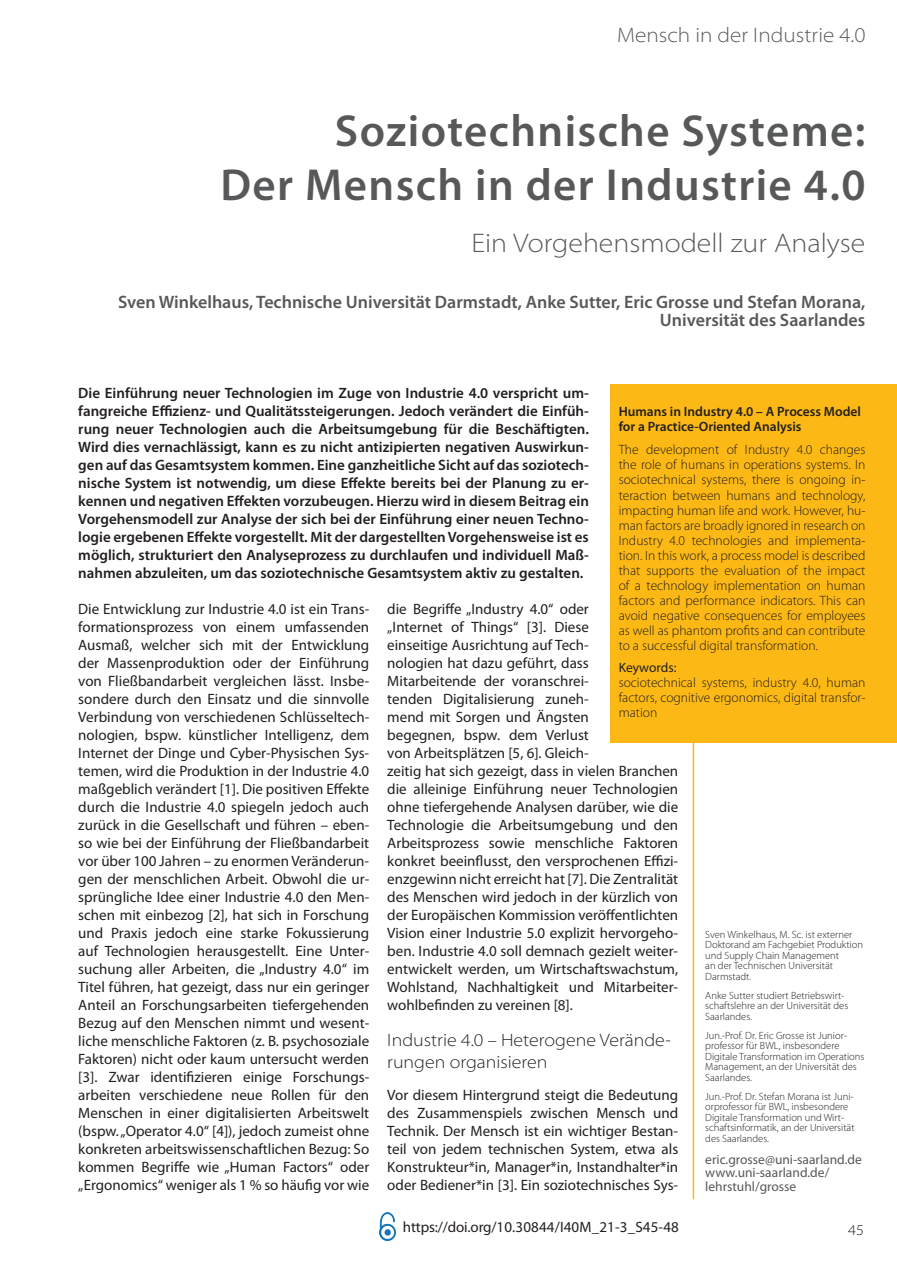
<style>
.page{position:relative;width:897px;height:1267px;background:#fff}
.page>*{position:absolute;margin:0;border:0;box-sizing:border-box;transform-origin:0 0}
.t1{font:600 45px/54px "Myriad Pro";letter-spacing:.03em;color:#57585a;text-align:right}
.t2{font:300 semi-expanded 27px "Myriad Pro";color:#57585a}
.t3{font:300 semi-expanded 21px "Myriad Pro";color:#57585a}
.t4{font:600 18px/18px "Myriad Pro";color:#57585a;text-align:right}
.t5{font:300 semi-expanded 18px/21.6px "Myriad Pro";color:#231f20}
.t6{font:15px/18px "Myriad Pro";color:#231f20;text-align:justify}
.t7{font:600 15px/18px "Myriad Pro";color:#231f20;text-align:justify}
.t8{font:300 semi-expanded 15px "Myriad Pro";color:#231f20}
.t9{font:300 13.5px/15px "Myriad Pro";color:#231f20;text-align:justify}
.t10{font:13.5px/13.5px "Myriad Pro";color:#57585a}
.t11{font:600 13.5px/15px "Myriad Pro";color:#231f20}
.t12{font:13.5px "Myriad Pro";color:#231f20}
.t13{font:300 10.5px/10.5px "Myriad Pro";color:#231f20}
</style>
<div class="page">
<hr style="left:692px;top:114px;width:2px;height:1085px;background:#fcb814">
<img style="left:379px;top:1212px;width:16px;height:27px">
<div style="left:78px;top:108px;width:787px;height:285px;background:#fff"></div>
<div style="left:610px;top:384px;width:286px;height:359px;background:#fcb814"></div>
<h3 class="t3" style="left:617px;top:23px;width:250px">Mensch in der Industrie 4.0</h3>
<h1 class="t1" style="left:220px;top:104px;width:646px">Soziotechnische Systeme:<br>Der Mensch in der Industrie 4.0</h1>
<h2 class="t2" style="left:471px;top:228px;width:395px">Ein Vorgehensmodell zur Analyse</h2>
<p class="t4" style="left:118px;top:293px;width:748px">Sven Winkelhaus, Technische Universität Darmstadt, Anke Sutter, Eric Grosse und Stefan Morana,<br>Universität des Saarlandes</p>
<p class="t7" style="left:78px;top:384px;width:512px">Die Einführung neuer Technologien im Zuge von Industrie 4.0 verspricht um&shy;fangreiche Effizienz- und Qualitätssteigerungen. Jedoch verändert die Einfüh&shy;rung neuer Technologien auch die Arbeitsumgebung für die Beschäftigten.<br>Wird dies vernachlässigt, kann es zu nicht antizipierten negativen Auswirkun&shy;gen auf das Gesamtsystem kommen. Eine ganzheitliche Sicht auf das soziotech&shy;nische System ist notwendig, um diese Effekte bereits bei der Planung zu er&shy;kennen und negativen Effekten vorzubeugen. Hierzu wird in diesem Beitrag ein Vorgehensmodell zur Analyse der sich bei der Einführung einer neuen Techno&shy;logie ergebenen Effekte vorgestellt. Mit der dargestellten Vorgehensweise ist es möglich, strukturiert den Analyseprozess zu durchlaufen und individuell Maß&shy;nahmen abzuleiten, um das soziotechnische Gesamtsystem aktiv zu gestalten.</p>
<p class="t11" style="left:618px;top:404px;width:244px">Humans in Industry 4.0 – A Process Model for a Practice-Oriented Analysis</p>
<p class="t9" style="left:618px;top:442px;width:248px">The development of Industry 4.0 changes the role of humans in operations systems. In sociotechnical systems, there is ongoing in&shy;teraction between humans and technology, impacting human life and work. However, hu&shy;man factors are broadly ignored in research on Industry 4.0 technologies and implementa&shy;tion. In this work, a process model is described that supports the evaluation of the impact of a technology implementation on human factors and performance indicators. This can avoid negative consequences for employees as well as phantom profits and can contribute to a successful digital transformation.</p>
<p class="t12" style="left:618px;top:659px;width:59px">Keywords:</p>
<p class="t9" style="left:618px;top:674px;width:248px">sociotechnical systems, industry 4.0, human factors, cognitive ergonomics, digital transfor&shy;mation</p>
<p class="t6" style="left:78px;top:600px;width:292px">Die Entwicklung zur Industrie 4.0 ist ein Trans&shy;formationsprozess von einem umfassenden Ausmaß, welcher sich mit der Entwicklung der Massenproduktion oder der Einführung von Fließbandarbeit vergleichen lässt. Insbe&shy;sondere durch den Einsatz und die sinnvolle Verbindung von verschiedenen Schlüsseltech&shy;nologien, bspw. künstlicher Intelligenz, dem Internet der Dinge und Cyber-Physischen Sys&shy;temen, wird die Produktion in der Industrie 4.0 maßgeblich verändert [1]. Die positiven Effekte durch die Industrie 4.0 spiegeln jedoch auch zurück in die Gesellschaft und führen – eben&shy;so wie bei der Einführung der Fließbandarbeit vor über 100 Jahren – zu enormen Veränderun&shy;gen der menschlichen Arbeit. Obwohl die ur&shy;sprüngliche Idee einer Industrie 4.0 den Men&shy;schen mit einbezog [2], hat sich in Forschung und Praxis jedoch eine starke Fokussierung auf Technologien herausgestellt. Eine Unter&shy;suchung aller Arbeiten, die „Industry 4.0“ im Titel führen, hat gezeigt, dass nur ein geringer Anteil an Forschungsarbeiten tiefergehenden Bezug auf den Menschen nimmt und wesent&shy;liche menschliche Faktoren (z. B. psychosoziale Faktoren) nicht oder kaum untersucht werden [3]. Zwar identifizieren einige Forschungs&shy;arbeiten verschiedene neue Rollen für den Menschen in einer digitalisierten Arbeitswelt (bspw. „Operator 4.0“ [4]), jedoch zumeist ohne konkreten arbeitswissenschaftlichen Bezug: So kommen Begriffe wie „Human Factors“ oder „Ergonomics“ weniger als 1 % so häufig vor wie</p>
<p class="t6" style="left:387px;top:600px;width:292px;text-align:left">die Begriffe „Industry 4.0“ oder<br>„Internet of Things“ [3]. Diese<br>einseitige Ausrichtung auf Tech-<br>nologien hat dazu geführt, dass Mitarbeitende der voranschrei-<br>tenden Digitalisierung zuneh-<br>mend mit Sorgen und Ängsten<br>begegnen, bspw. dem Verlust<br>von Arbeitsplätzen [5, 6]. Gleich-<br>zeitig hat sich gezeigt, dass in vielen Branchen die alleinige Einführung neuer Technologien ohne tiefergehende Analysen darüber, wie die Technologie die Arbeitsumgebung und den Arbeitsprozess sowie menschliche Faktoren konkret beeinflusst, den versprochenen Effizi&shy;enzgewinn nicht erreicht hat [7]. Die Zentralität des Menschen wird jedoch in der kürzlich von der Europäischen Kommission veröffentlichten Vision einer Industrie 5.0 explizit hervorgeho&shy;ben. Industrie 4.0 soll demnach gezielt weiter&shy;entwickelt werden, um Wirtschaftswachstum, Wohlstand, Nachhaltigkeit und Mitarbeiter&shy;wohlbefinden zu vereinen [8].</p>
<p class="t13" style="left:705px;top:929px;width:159px">Sven Winkelhaus, M. Sc. ist externer<br>Doktorand am Fachgebiet Produktion und Supply Chain Management<br>an der Technischen Universität<br>Darmstadt.</p>
<p class="t13" style="left:705px;top:990px;width:144px">Anke Sutter studiert Betriebswirt&shy;schaftslehre an der Universität des<br>Saarlandes.</p>
<p class="t13" style="left:705px;top:1030px;width:161px">Jun.-Prof. Dr. Eric Grosse ist Junior&shy;professor fü r BWL, insbesondere<br>Digitale Transformation im Operations<br>Management, an der Universität des<br>Saarlandes.</p>
<p class="t13" style="left:705px;top:1091px;width:151px">Jun.-Prof. Dr. Stefan Morana ist Juni&shy;orprofessor für BWL, insbesondere Digitale Transformation und Wirt&shy;schaftsinformatik, an der Universität des Saarlandes.</p>
<p class="t10" style="left:705px;top:1152px;width:158px">eric.grosse@uni-saarland.de www.uni-saarland.de/ lehrstuhl/grosse</p>
<p class="t5" style="left:387px;top:1029px;width:285px">Industrie 4.0 – Heterogene Verände&shy;rungen organisieren</p>
<p class="t6" style="left:387px;top:1086px;width:292px">Vor diesem Hintergrund steigt die Bedeutung des Zusammenspiels zwischen Mensch und Technik. Der Mensch ist ein wichtiger Bestan&shy;teil von jedem technischen System, etwa als Konstrukteur*in, Manager*in, Instandhalter*in oder Bediener*in [3]. Ein soziotechnisches Sys-</p>
<p class="t6" style="left:403px;top:1218px;width:277px">https://doi.org/10.30844/I40M_21-3_S45-48</p>
<p class="t8" style="left:847px;top:1221px;width:17px">45</p>
</div>
